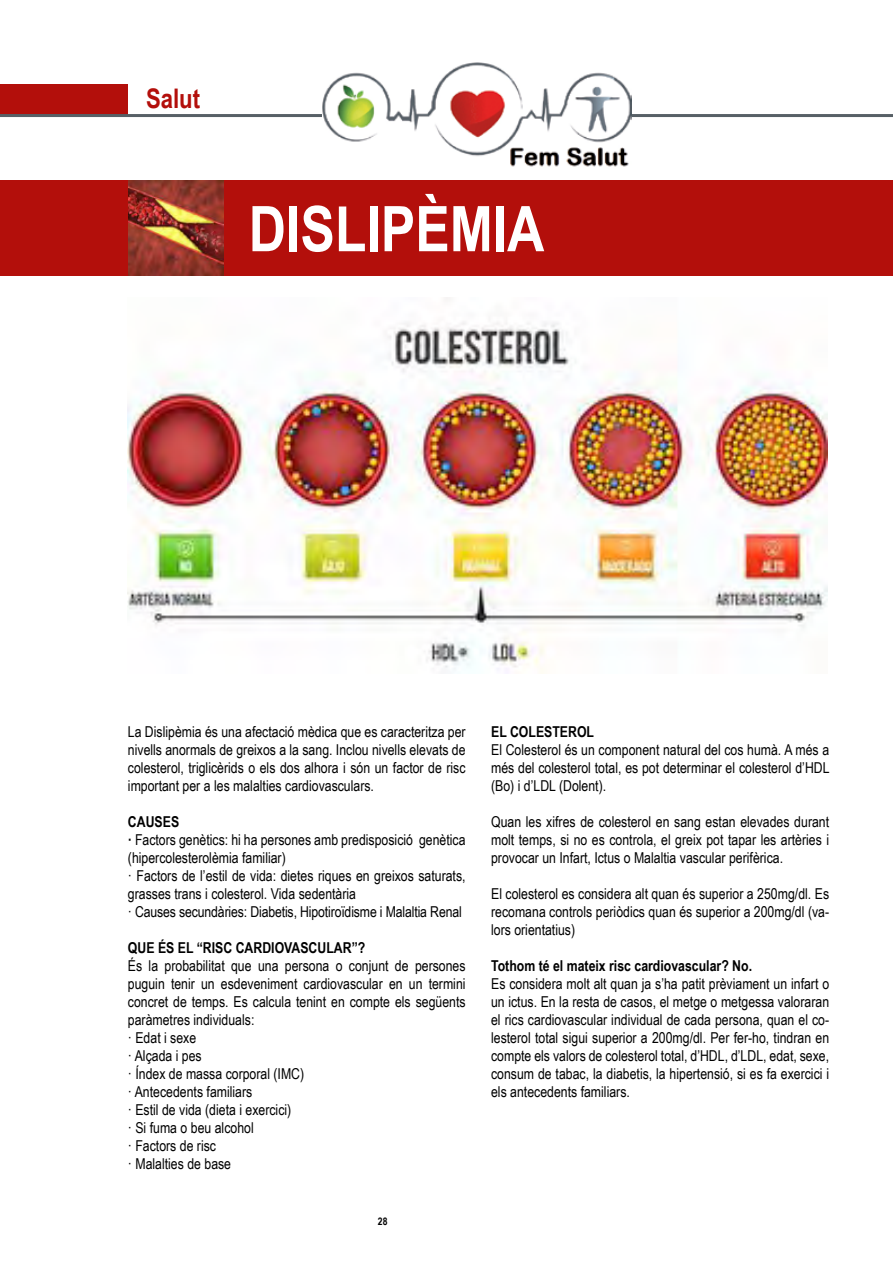
<style>
.page{position:relative;width:893px;height:1263px;background:#fff}
.page>*{position:absolute;margin:0;border:0;box-sizing:border-box;transform-origin:0 0}
.t1{font:700 63px "Arial Narrow";color:#fff}
.t2{font:700 27px "Arial Narrow";color:#b30f0b}
.t3{font:15px/18px "Arial Narrow";color:#000;text-align:justify}
.t4{font:700 15px "Arial Narrow";color:#000}
.t5{font:700 10.5px "Arial Narrow";color:#000}
.s1{font-weight:700}
</style>
<div class="page">
<div style="left:0;top:181px;width:893px;height:95px;background:#b30f0b"></div>
<div style="left:0;top:84px;width:128px;height:31px;background:#b30f0b"></div>
<hr style="left:0;top:114px;width:893px;height:3px;background:#576066">
<img style="left:323px;top:63px;width:309px;height:104px">
<img style="left:128px;top:181px;width:95px;height:95px">
<img style="left:127px;top:298px;width:700px;height:376px">
<h2 class="t2" style="left:146px;top:78px;width:56px">Salut</h2>
<h1 class="t1" style="left:249px;top:181px;width:297px">DISLIPÈMIA</h1>
<p class="t3" style="left:128px;top:722px;width:339px">La Dislipèmia és una afectació mèdica que es caracteritza per nivells anormals de greixos a la sang. Inclou nivells elevats de colesterol, triglicèrids o els dos alhora i són un factor de risc important per a les malalties cardiovasculars.</p>
<p class="t3" style="left:128px;top:812px;width:339px;text-align:left"><span class="s1">CAUSES<br>·</span> Factors genètics: hi ha persones amb predisposició genètica (hipercolesterolèmia familiar)<br>· Factors de l’estil de vida: dietes riques en greixos saturats, grasses trans i colesterol. Vida sedentària<br>· Causes secundàries: Diabetis, Hipotiroïdisme i Malaltia Renal</p>
<p class="t4" style="left:128px;top:936px;width:239px">QUE ÉS EL “RISC CARDIOVASCULAR”?</p>
<p class="t3" style="left:128px;top:956px;width:339px;text-align:left">És la probabilitat que una persona o conjunt de persones puguin tenir un esdeveniment cardiovascular en un termini concret de temps. Es calcula tenint en compte els següents paràmetres individuals:<br>· Edat i sexe<br>· Alçada i pes<br>· Índex de massa corporal (IMC)<br>· Antecedents familiars<br>· Estil de vida (dieta i exercici)<br>· Si fuma o beu alcohol<br>· Factors de risc<br>· Malalties de base</p>
<p class="t5" style="left:378px;top:1213px;width:11px">28</p>
<p class="t4" style="left:491px;top:720px;width:104px">EL COLESTEROL</p>
<p class="t3" style="left:491px;top:740px;width:340px">El Colesterol és un component natural del cos humà. A més a més del colesterol total, es pot determinar el colesterol d’HDL (Bo) i d’LDL (Dolent).</p>
<p class="t3" style="left:491px;top:812px;width:340px">Quan les xifres de colesterol en sang estan elevades durant molt temps, si no es controla, el greix pot tapar les artèries i provocar un Infart, Ictus o Malaltia vascular perifèrica.</p>
<p class="t3" style="left:491px;top:884px;width:340px">El colesterol es considera alt quan és superior a 250mg/dl. Es recomana controls periòdics quan és superior a 200mg/dl (va&shy;lors orientatius)</p>
<p class="t4" style="left:491px;top:954px;width:262px">Tothom té el mateix risc cardiovascular? No.</p>
<p class="t3" style="left:491px;top:974px;width:340px">Es considera molt alt quan ja s’ha patit prèviament un infart o un ictus. En la resta de casos, el metge o metgessa valoraran el rics cardiovascular individual de cada persona, quan el co&shy;lesterol total sigui superior a 200mg/dl. Per fer-ho, tindran en compte els valors de colesterol total, d’HDL, d’LDL, edat, sexe, consum de tabac, la diabetis, la hipertensió, si es fa exercici i els antecedents familiars.</p>
</div>
